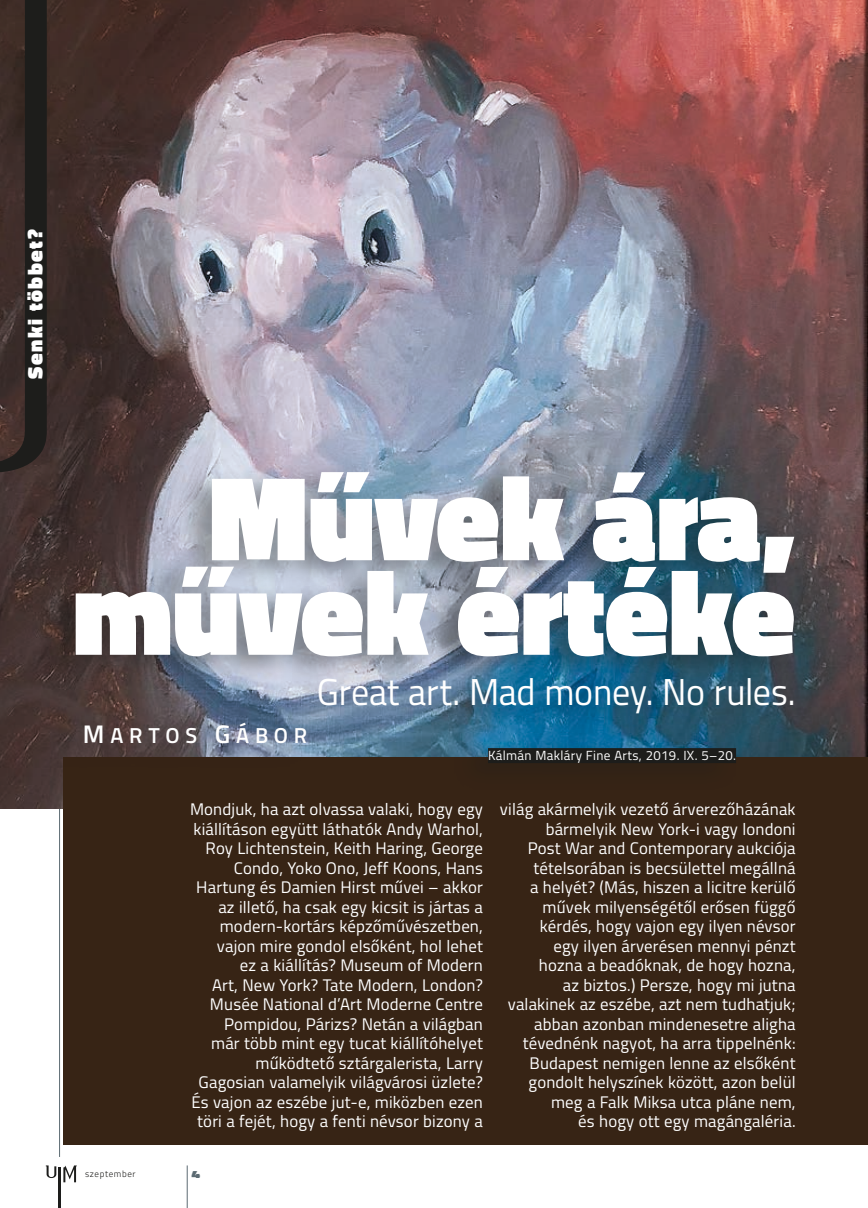
<style>
.page{position:relative;width:868px;height:1208px;background:#fff}
.page>*{position:absolute;margin:0;border:0;box-sizing:border-box;transform-origin:0 0}
.t1{font:900 121.5px/94.5px "Titillium";letter-spacing:-.005em;color:#fff;text-align:right;scale:.96 1}
.t2{font:37.5px "Titillium";letter-spacing:-.005em;color:#fff;scale:.96 1}
.t3{font:21.6px "Titillium Semibold SC850";letter-spacing:.265em;color:#fff}
.t4{font:900 21px "Titillium";letter-spacing:.07em;color:#fff}
.t5{font:16.8px/19.5px "Titillium";letter-spacing:.01em;color:#fff;text-align:right}
.t6{font:13.2px "Titillium";letter-spacing:.025em;color:#fff}
.t7{font:900 10.5px "Titillium";color:#5c6b73;scale:1.5 1}
.t8{font:300 9px "Titillium";letter-spacing:.07em;color:#1d1d1b}
.s1{font-size:25.5px}
</style>
<div class="page">
<hr style="left:59px;top:306px;width:1px;height:851px;background:#5c6b73">
<svg style="left:46px;top:1165px;width:10px;height:13px"></svg>
<hr style="left:59px;top:1167px;width:2px;height:41px;background:#1d1d1b">
<svg style="left:63px;top:1165px;width:14px;height:17px"></svg>
<hr style="left:187px;top:1165px;width:1px;height:43px;background:#5c6b73">
<img style="left:0;top:0;width:867px;height:808px">
<svg style="left:0;top:0;width:47px;height:472px;background:#2f2623"></svg>
<div style="left:64px;top:757px;width:803px;height:387px;background:#372415"></div>
<div style="left:39px;top:461px;width:757px;height:330px;background:#1d1d1b;opacity:.42"></div>
<div style="left:488px;top:748px;width:248px;height:15px;background:#1d1d1b"></div>
<p class="t4" style="left:20px;top:378px;width:163px;rotate:-90deg">F jezetcím?? ?</p>
<p class="t4" style="left:20px;top:378px;width:150px;rotate:-90deg">Senki többet?</p>
<h1 class="t1" style="left:72px;top:471px;width:754px">Művek ára, művek értéke</h1>
<h2 class="t2" style="left:317px;top:664px;width:500px">Great art. Mad money. No rules.</h2>
<p class="t3" style="left:83px;top:719px;width:226px"><span class="s1">M</span>ARTOS <span class="s1">G</span>ÁBOR</p>
<p class="t6" style="left:488px;top:746px;width:249px">Kálmán Makláry Fine Arts, 2019. IX. 5–20.</p>
<p class="t5" style="left:190px;top:798px;width:294px">Mondjuk, ha azt olvassa valaki, hogy egy kiállításon együtt láthatók Andy Warhol, Roy Lichtenstein, Keith Haring, George Condo, Yoko Ono, Jeff Koons, Hans Hartung és Damien Hirst művei – akkor az illető, ha csak egy kicsit is jártas a modern-kortárs képzőművészetben, vajon mire gondol elsőként, hol lehet<br>ez a kiállítás? Museum of Modern<br>Art, New York? Tate Modern, London?<br>Musée National d’Art Moderne Centre Pompidou, Párizs? Netán a világban<br>már több mint egy tucat kiállítóhelyet működtető sztárgalerista, Larry Gagosian valamelyik világvárosi üzlete?<br>És vajon az eszébe jut-e, miközben ezen töri a fejét, hogy a fenti névsor bizony a</p>
<p class="t5" style="left:500px;top:798px;width:297px">világ akármelyik vezető árverezőházának bármelyik New York-i vagy londoni<br>Post War and Contemporary aukciója tételsorában is becsülettel megállná<br>a helyét? (Más, hiszen a licitre kerülő művek milyenségétől erősen függő kérdés, hogy vajon egy ilyen névsor<br>egy ilyen árverésen mennyi pénzt<br>hozna a beadóknak, de hogy hozna,<br>az biztos.) Persze, hogy mi jutna valakinek az eszébe, azt nem tudhatjuk; abban azonban mindenesetre aligha tévednénk nagyot, ha arra tippelnénk:<br>Budapest nemigen lenne az elsőként gondolt helyszínek között, azon belül meg a Falk Miksa utca pláne nem,<br>és hogy ott egy magángaléria.</p>
<p class="t8" style="left:85px;top:1167px;width:52px">szeptember</p>
<p class="t7" style="left:191px;top:1166px;width:7px">4</p>
</div>
